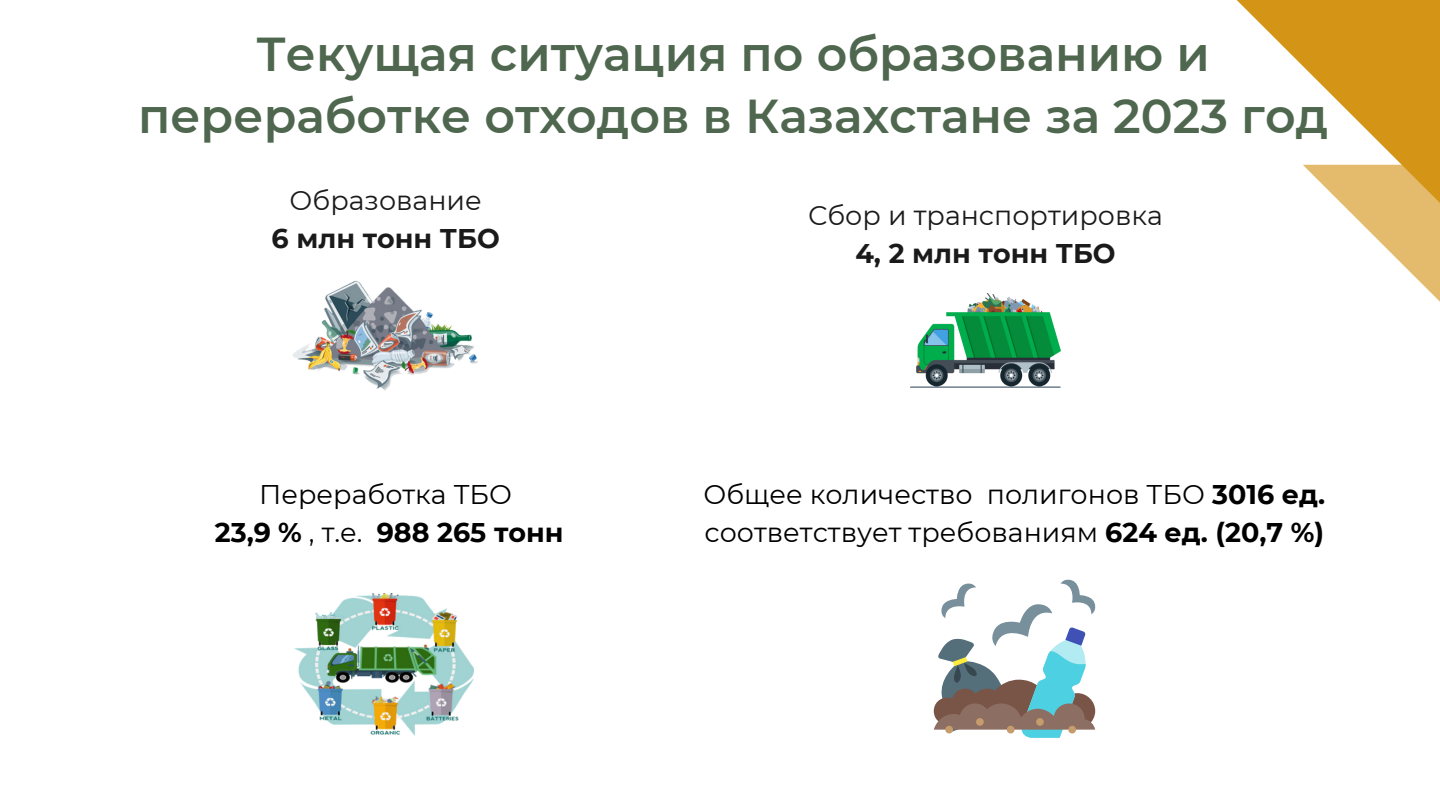
<style>
.page{position:relative;width:1440px;height:810px;background:#fff}
.page>*{position:absolute;margin:0;border:0;box-sizing:border-box;transform-origin:0 0}
.t1{font:600 47.5px/61.5px "Montserrat";color:#4f674f;text-align:center}
.t2{font:27px "Montserrat";color:#000}
.t3{font:27px "Montserrat";color:#1b1a1a}
.t4{font:700 27px "Montserrat";color:#1b1a1a}
.t5{font:700 27px "Montserrat";color:#000}
.s1{font-weight:400}
.s2{font-weight:700}
</style>
<div class="page">
<svg style="left:1236px;top:0;width:204px;height:165px;fill:#d49415"></svg>
<svg style="left:1303px;top:165px;width:137px;height:137px"></svg>
<img style="left:293px;top:281px;width:182px;height:110px">
<img style="left:294px;top:593px;width:179px;height:143px">
<svg style="left:473px;top:348px;width:5px;height:43px"></svg>
<svg style="left:934px;top:580px;width:161px;height:158px"></svg>
<img style="left:910px;top:293px;width:151px;height:95px">
<p class="t1" style="left:138px;top:23px;width:1192px">Текущая ситуация по образованию и переработке отходов в Казахстане за 2023 год</p>
<p class="t3" style="left:290px;top:184px;width:194px">Образование</p>
<p class="t4" style="left:272px;top:222px;width:230px">6 млн тонн ТБО</p>
<p class="t2" style="left:259px;top:478px;width:255px">Переработка ТБО</p>
<p class="t5" style="left:215px;top:516px;width:350px">23,9 % <span class="s1">, т.е.</span> 988 265 тонн</p>
<p class="t3" style="left:808px;top:199px;width:356px">Сбор и транспортировка</p>
<p class="t4" style="left:855px;top:237px;width:262px">4, 2 млн тонн ТБО</p>
<p class="t2" style="left:704px;top:478px;width:623px">Общее количество полигонов ТБО <span class="s2">3016 ед.</span></p>
<p class="t2" style="left:705px;top:516px;width:621px">соответствует требованиям <span class="s2">624 ед. (20,7 %)</span></p>
</div>
